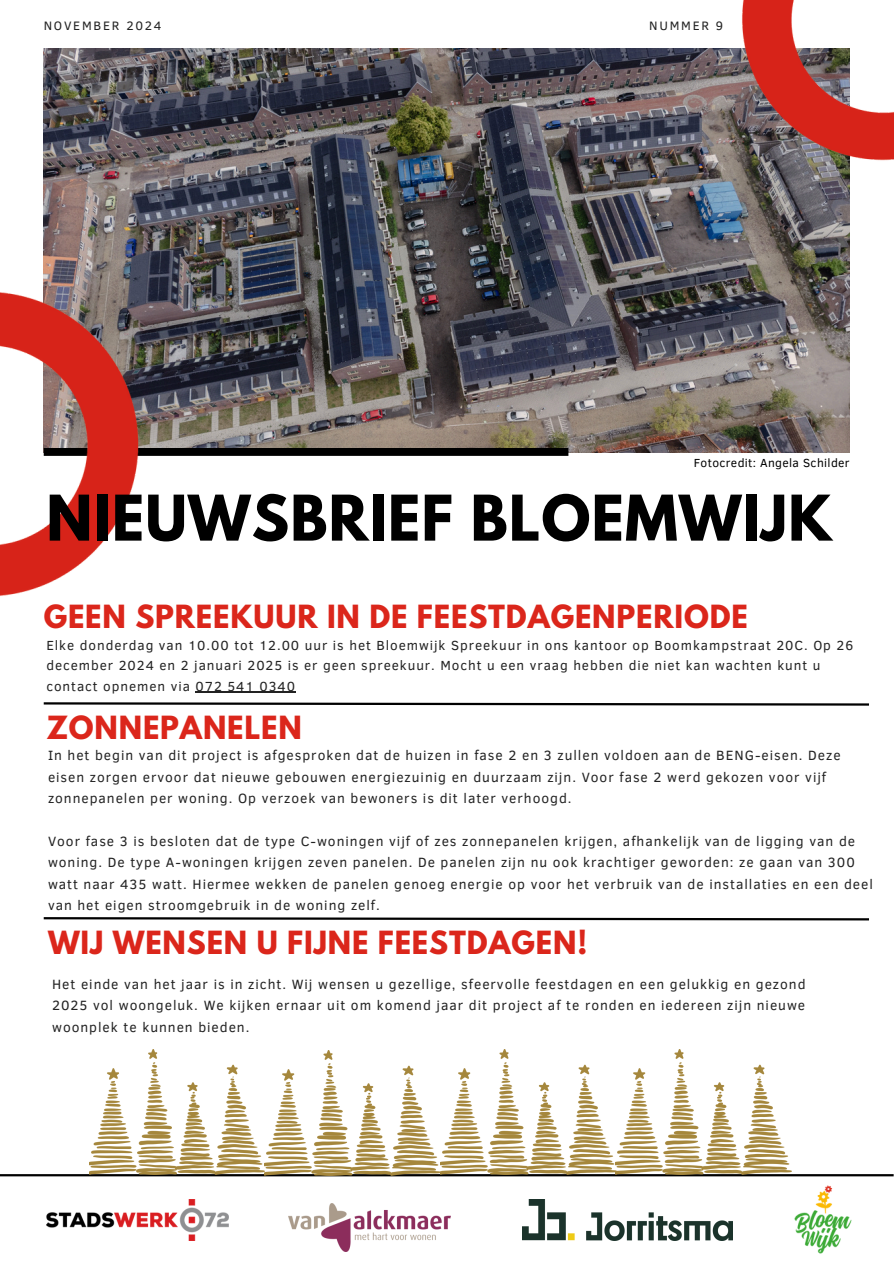
<style>
.page{position:relative;width:894px;height:1264px;background:#fff}
.page>*{position:absolute;margin:0;border:0;box-sizing:border-box;transform-origin:0 0}
.t1{font:700 55.8px "League Spartan";letter-spacing:.02em;color:#000}
.t2{font:700 28.35px "League Spartan";letter-spacing:.03em;color:#db261b}
.t3{font:13.8px/21.3px "Clear Sans";letter-spacing:.07em;color:#222}
.t4{font:13.5px/20.2px "Clear Sans";letter-spacing:.07em;color:#222}
.t5{font:12.45px "Clear Sans";letter-spacing:.14em;color:#222}
.t6{font:12px "Clear Sans";letter-spacing:.03em;color:#000}
</style>
<div class="page">
<img style="left:44px;top:48px;width:805px;height:404px">
<img style="left:723px;top:0;width:170px;height:178px">
<div style="left:44px;top:448px;width:524px;height:8px;background:#000"></div>
<img style="left:0;top:272px;width:159px;height:324px">
<hr style="left:0;top:1174px;width:893px;height:2px;background:#000">
<img style="left:794px;top:1185px;width:58px;height:69px">
<img style="left:288px;top:1203px;width:162px;height:48px">
<img style="left:46px;top:1199px;width:183px;height:41px">
<img style="left:522px;top:1199px;width:209px;height:41px">
<svg style="left:43px;top:702px;width:826px;height:4px"></svg>
<svg style="left:43px;top:917px;width:826px;height:4px"></svg>
<img style="left:89px;top:1049px;width:702px;height:126px">
<hr style="left:195px;top:691px;width:101px;height:2px;background:#222">
<p class="t5" style="left:44px;top:17px;width:119px">NOVEMBER 2024</p>
<p class="t5" style="left:649px;top:17px;width:76px">NUMMER 9</p>
<h2 class="t6" style="left:693px;top:454px;width:157px">Fotocredit: Angela Schilder</h2>
<h3 class="t1" style="left:46px;top:490px;width:787px">NIEUWSBRIEF BLOEMWIJK</h3>
<p class="t2" style="left:44px;top:603px;width:705px">GEEN SPREEKUUR IN DE FEESTDAGENPERIODE</p>
<p class="t4" style="left:46px;top:634px;width:808px">Elke donderdag van 10.00 tot 12.00 uur is het Bloemwijk Spreekuur in ons kantoor op Boomkampstraat 20C. Op 26 december 2024 en 2 januari 2025 is er geen spreekuur. Mocht u een vraag hebben die niet kan wachten kunt u contact opnemen via 072 541 0340</p>
<h1 class="t2" style="left:46px;top:713px;width:257px">ZONNEPANELEN</h1>
<p class="t3" style="left:48px;top:744px;width:793px">In het begin van dit project is afgesproken dat de huizen in fase 2 en 3 zullen voldoen aan de BENG-eisen. Deze eisen zorgen ervoor dat nieuwe gebouwen energiezuinig en duurzaam zijn. Voor fase 2 werd gekozen voor vijf zonnepanelen per woning. Op verzoek van bewoners is dit later verhoogd.</p>
<h3 class="t3" style="left:48px;top:829px;width:826px">Voor fase 3 is besloten dat de type C-woningen vijf of zes zonnepanelen krijgen, afhankelijk van de ligging van de woning. De type A-woningen krijgen zeven panelen. De panelen zijn nu ook krachtiger geworden: ze gaan van 300 watt naar 435 watt. Hiermee wekken de panelen genoeg energie op voor het verbruik van de installaties en een deel van het eigen stroomgebruik in de woning zelf.</h3>
<h4 class="t2" style="left:48px;top:928px;width:540px">WIJ WENSEN U FIJNE FEESTDAGEN!</h4>
<p class="t3" style="left:52px;top:972px;width:754px;text-align:justify">Het einde van het jaar is in zicht. Wij wensen u gezellige, sfeervolle feestdagen en een gelukkig en gezond 2025 vol woongeluk. We kijken ernaar uit om komend jaar dit project af te ronden en iedereen zijn nieuwe woonplek te kunnen bieden.</p>
</div>
